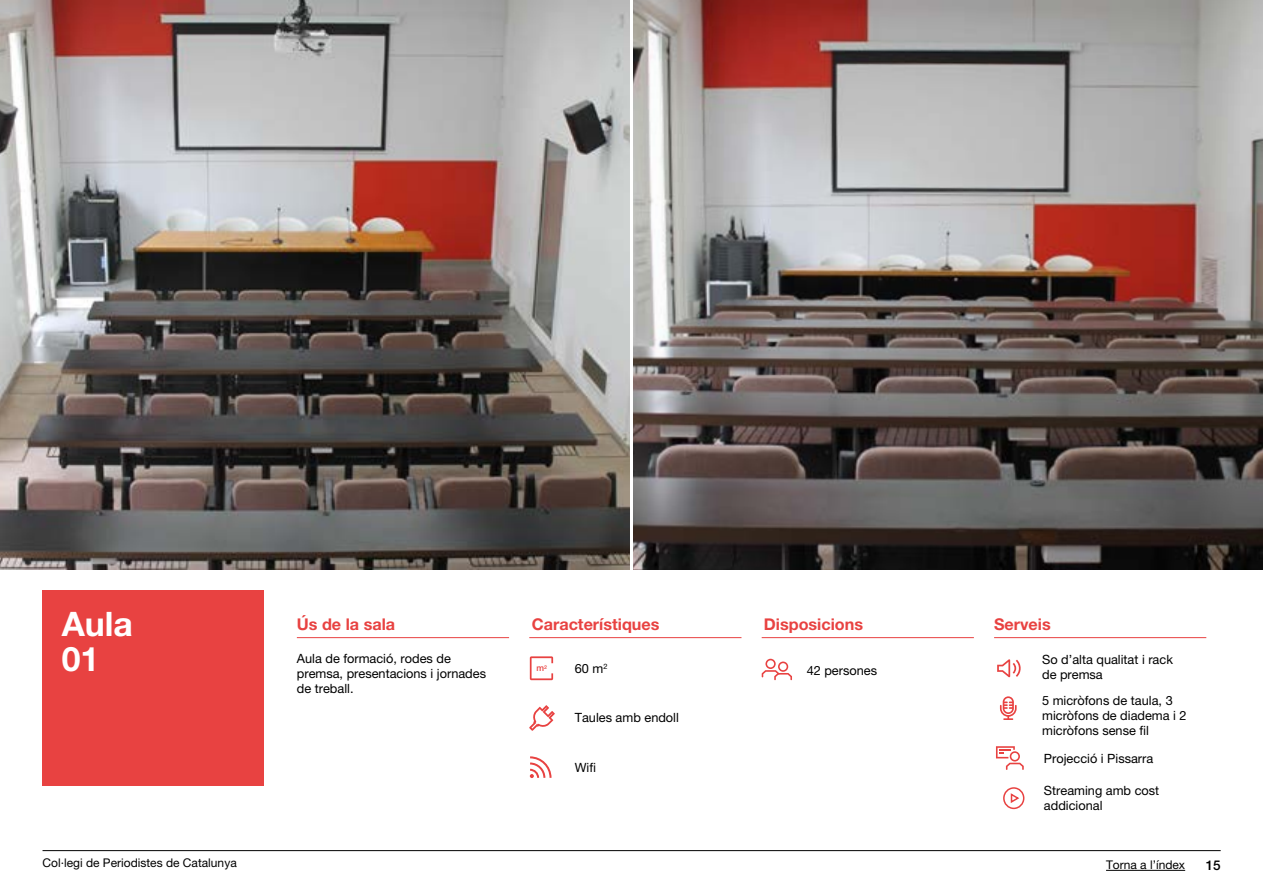
<style>
.page{position:relative;width:1263px;height:893px;background:#fff}
.page>*{position:absolute;margin:0;border:0;box-sizing:border-box;transform-origin:0 0}
.t1{font:700 33.75px/34.8px "Helvetica Neue LT Pro";color:#fff}
.t2{font:700 16.2px "Helvetica Neue LT Pro";color:#e84241}
.t3{font:500 13.5px "Helvetica Neue LT Pro";color:#000}
.t4{font:12.75px/15px "Helvetica Neue LT Pro";color:#000}
.t5{font:12px "Helvetica Neue LT Pro";color:#000}
.t6{font:500 8.85px "Helvetica Neue LT Pro";color:#e84241}
</style>
<div class="page">
<hr style="left:43px;top:850px;width:1178px;height:1px;background:#000">
<hr style="left:1106px;top:870px;width:79px;height:1px;background:#000">
<div style="left:43px;top:590px;width:221px;height:196px;background:#e84241"></div>
<img style="left:1px;top:0;width:1262px;height:570px">
<svg style="left:530px;top:656px;width:23px;height:24px"></svg>
<svg style="left:530px;top:756px;width:21px;height:22px"></svg>
<svg style="left:996px;top:746px;width:28px;height:24px"></svg>
<svg style="left:1000px;top:696px;width:17px;height:24px"></svg>
<svg style="left:997px;top:659px;width:24px;height:18px"></svg>
<svg style="left:762px;top:659px;width:30px;height:21px"></svg>
<svg style="left:529px;top:705px;width:26px;height:26px"></svg>
<hr style="left:297px;top:637px;width:212px;height:1px;background:#e84241">
<hr style="left:529px;top:637px;width:212px;height:1px;background:#e84241">
<hr style="left:762px;top:637px;width:212px;height:1px;background:#e84241">
<hr style="left:994px;top:637px;width:212px;height:1px;background:#e84241">
<hr style="left:630px;top:0;width:3px;height:590px;background:#fff">
<div style="left:1003px;top:787px;width:21px;height:22px;border:2px solid #e84241;border-radius:50%"></div>
<svg style="left:1010px;top:793px;width:10px;height:10px"></svg>
<h1 class="t1" style="left:62px;top:606px;width:73px">Aula<br>01</h1>
<p class="t2" style="left:297px;top:614px;width:100px">Ús de la sala</p>
<p class="t2" style="left:532px;top:614px;width:129px">Característiques</p>
<p class="t2" style="left:764px;top:614px;width:101px">Disposicions</p>
<p class="t2" style="left:994px;top:614px;width:58px">Serveis</p>
<p class="t4" style="left:297px;top:651px;width:191px">Aula de formació, rodes de premsa, presentacions i jornades de treball.</p>
<p class="t4" style="left:575px;top:661px;width:34px">60 m<sup>2</sup></p>
<p class="t4" style="left:575px;top:710px;width:106px">Taules amb endoll</p>
<p class="t6" style="left:537px;top:663px;width:12px">m<sup>2</sup></p>
<p class="t4" style="left:807px;top:663px;width:72px">42 persones</p>
<p class="t4" style="left:575px;top:760px;width:23px">Wifi</p>
<p class="t4" style="left:1042px;top:652px;width:132px">So d’alta qualitat i rack de premsa</p>
<p class="t4" style="left:1042px;top:693px;width:146px">5 micròfons de taula, 3 micròfons de diadema i 2 micròfons sense fil</p>
<p class="t4" style="left:1044px;top:750px;width:111px">Projecció i Pissarra</p>
<p class="t4" style="left:1044px;top:783px;width:117px">Streaming amb cost addicional</p>
<p class="t5" style="left:43px;top:855px;width:196px">Col·legi de Periodistes de Catalunya</p>
<p class="t5" style="left:1106px;top:858px;width:81px">Torna a l’índex</p>
<p class="t3" style="left:1206px;top:857px;width:17px">15</p>
</div>
